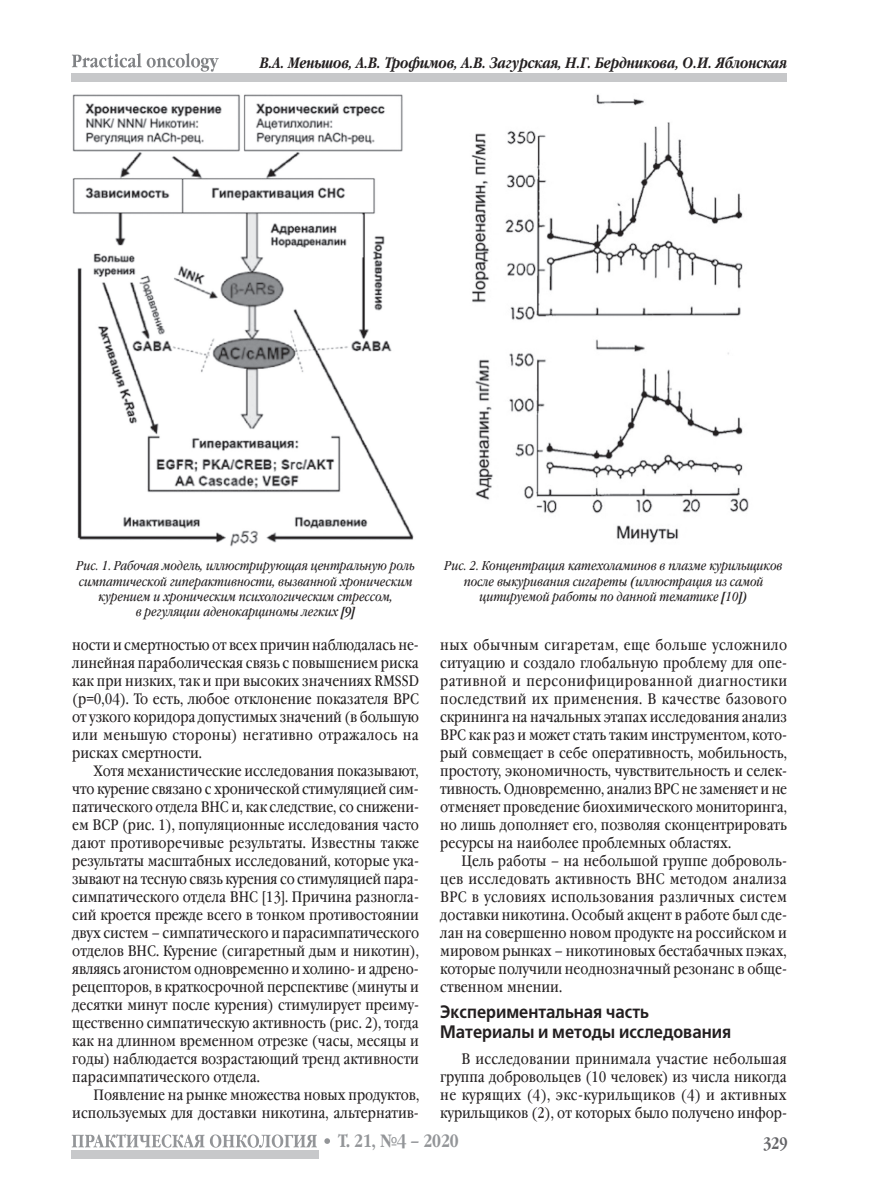
<style>
.page{position:relative;width:872px;height:1191px;background:#fff}
.page>*{position:absolute;margin:0;border:0;box-sizing:border-box;transform-origin:0 0}
.t1{font:700 18px/19.5px "Free Set C";color:#231f20;scale:.9 1}
.t2{font:700 17.85px "Garamond Narrow C";color:#939598}
.t3{font:700 16.5px "Garamond Narrow C";color:#636366}
.t4{font:15px/18px "Garamond Book Narrow C";color:#231f20;text-align:justify}
.t5{font:italic 700 15px "Garamond Narrow C";color:#231f20}
.t6{font:italic 12.75px/15.3px "Garamond Book Narrow C";color:#231f20;text-align:center}
</style>
<div class="page">
<div style="left:71px;top:74px;width:716px;height:8px;background:#c7c8ca"></div>
<svg style="left:72px;top:53px;width:147px;height:19px"></svg>
<div style="left:71px;top:1150px;width:247px;height:8px;background:#c7c8ca"></div>
<svg style="left:72px;top:1134px;width:258px;height:13px"></svg>
<img style="left:72px;top:94px;width:342px;height:453px">
<img style="left:471px;top:94px;width:278px;height:449px">
<p class="t5" style="left:260px;top:54px;width:528px">В.А. Меньшов, А.В. Трофимов, А.В. Загурская, Н.Г. Бердникова, О.И. Яблонская</p>
<p class="t6" style="left:77px;top:559px;width:339px">Рис. 1. Рабочая модель, иллюстрирующая центральную роль симпатической гиперактивности, вызванной хроническим курением и хроническим психологическим стрессом,<br>в регуляции аденокарциномы легких [9]</p>
<p class="t4" style="left:72px;top:636px;width:348px">ности и смертностью от всех причин наблюдалась не&shy;линейная параболическая связь с повышением риска как при низких, так и при высоких значениях RMSSD (p=0,04). То есть, любое отклонение показателя ВРС от узкого коридора допустимых значений (в большую или меньшую стороны) негативно отражалось на рисках смертности.</p>
<p class="t4" style="left:72px;top:762px;width:348px;text-indent:21px">Хотя механистические исследования показывают, что курение связано с хронической стимуляцией сим&shy;патического отдела ВНС и, как следствие, со снижени&shy;ем ВСР (рис. 1), популяционные исследования часто дают противоречивые результаты. Известны также результаты масштабных исследований, которые ука&shy;зывают на тесную связь курения со стимуляцией пара&shy;симпатического отдела ВНС [13]. Причина разногла&shy;сий кроется прежде всего в тонком противостоянии двух систем – симпатического и парасимпатического отделов ВНС. Курение (сигаретный дым и никотин), являясь агонистом одновременно и холино- и адрено&shy;рецепторов, в краткосрочной перспективе (минуты и десятки минут после курения) стимулирует преиму&shy;щественно симпатическую активность (рис. 2), тогда как на длинном временном отрезке (часы, месяцы и годы) наблюдается возрастающий тренд активности парасимпатического отдела.</p>
<p class="t4" style="left:72px;top:1086px;width:348px;text-align:right">Появление на рынке множества новых продуктов, используемых для доставки никотина, альтернатив-</p>
<p class="t6" style="left:444px;top:559px;width:339px">Рис. 2. Концентрация катехоламинов в плазме курильщиков после выкуривания сигареты (иллюстрация из самой цитируемой работы по данной тематике [10])</p>
<p class="t4" style="left:440px;top:636px;width:348px">ных обычным сигаретам, еще больше усложнило ситуацию и создало глобальную проблему для опе&shy;ративной и персонифицированной диагностики последствий их применения. В качестве базового скрининга на начальных этапах исследования анализ ВРС как раз и может стать таким инструментом, кото&shy;рый совмещает в себе оперативность, мобильность, простоту, экономичность, чувствительность и селек&shy;тивность. Одновременно, анализ ВРС не заменяет и не отменяет проведение биохимического мониторинга, но лишь дополняет его, позволяя сконцентрировать ресурсы на наиболее проблемных областях.</p>
<p class="t4" style="left:440px;top:852px;width:348px;text-indent:21px">Цель работы – на небольшой группе доброволь&shy;цев исследовать активность ВНС методом анализа ВРС в условиях использования различных систем доставки никотина. Особый акцент в работе был сде&shy;лан на совершенно новом продукте на российском и мировом рынках – никотиновых бестабачных пэках, которые получили неоднозначный резонанс в обще&shy;ственном мнении.</p>
<p class="t1" style="left:440px;top:1002px;width:325px">Экспериментальная часть<br>Материалы и методы исследования</p>
<p class="t4" style="left:440px;top:1050px;width:348px;text-indent:21px">В исследовании принимала участие небольшая группа добровольцев (10 человек) из числа никогда не курящих (4), экс-курильщиков (4) и активных курильщиков (2), от которых было получено инфор-</p>
<p class="t2" style="left:338px;top:1131px;width:122px">Т. 21, №4 – 2020</p>
<p class="t3" style="left:763px;top:1133px;width:26px">329</p>
</div>
